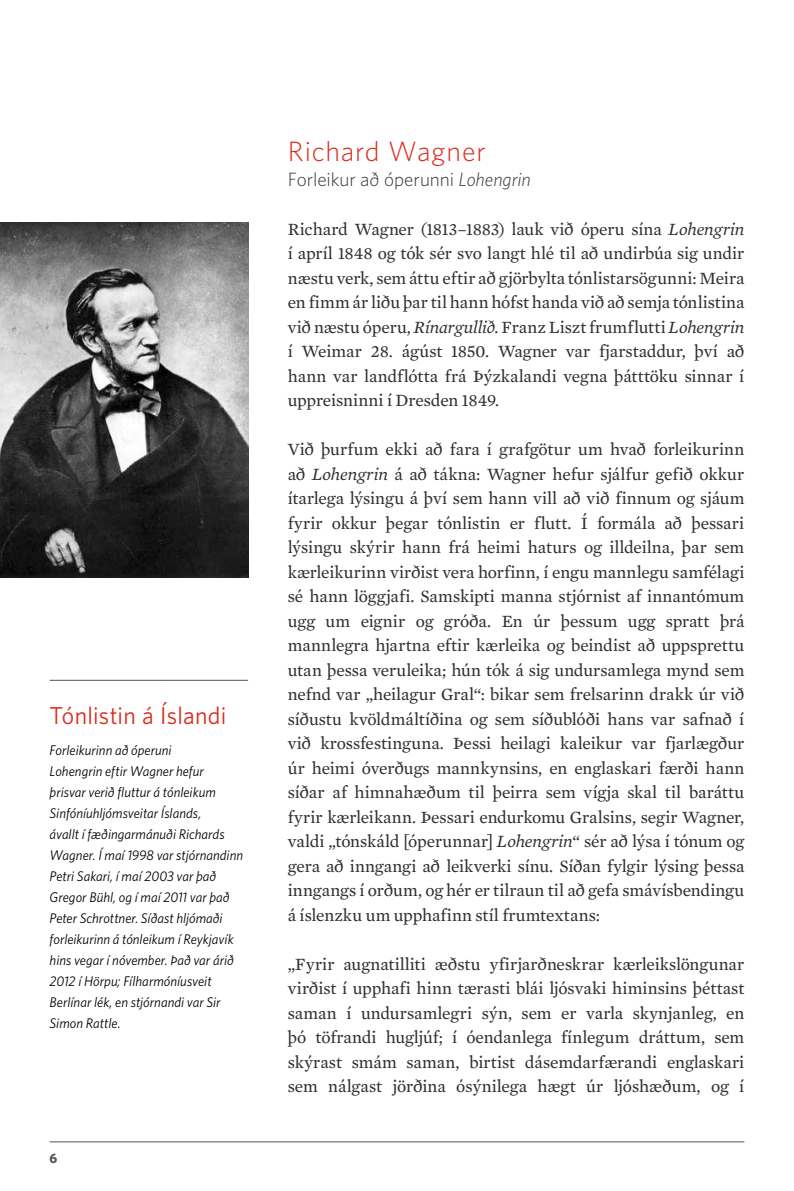
<style>
.page{position:relative;width:794px;height:1191px;background:#fff}
.page>*{position:absolute;margin:0;border:0;box-sizing:border-box;transform-origin:0 0}
.t1{font:300 28px "Whitney";letter-spacing:.03em;color:#dc291a}
.t2{font:24.5px "Whitney";letter-spacing:.01em;color:#dc291a}
.t3{font:300 19.25px "Whitney";color:#363635}
.t4{font:17.5px/24.5px "Mercury Text G2";letter-spacing:-.005em;color:#30302f;text-align:justify}
.t5{font:italic 14px/21px "Whitney";color:#000}
.t6{font:700 14px "Whitney";color:#555454}
.s1{font-style:italic}
</style>
<div class="page">
<hr style="left:50px;top:1141px;width:694px;height:1px;background:#555454">
<img style="left:0;top:223px;width:248px;height:355px">
<hr style="left:50px;top:680px;width:198px;height:1px;background:#555454">
<h2 class="t2" style="left:50px;top:701px;width:178px">Tónlistin á Íslandi</h2>
<p class="t5" style="left:50px;top:739px;width:195px">Forleikurinn að óperuni<br>Lohengrin eftir Wagner hefur þrisvar verið fluttur á tónleikum<br>Sinfóníuhljómsveitar Íslands,<br>ávallt í fæðingarmánuði Richards<br>Wagner. Í maí 1998 var stjórnandinn<br>Petri Sakari, í maí 2003 var það<br>Gregor Bühl, og í maí 2011 var það<br>Peter Schrottner. Síðast hljómaði forleikurinn á tónleikum í Reykjavík hins vegar í nóvember. Það var árið<br>2012 í Hörpu; Fílharmóníusveit<br>Berlínar lék, en stjórnandi var Sir<br>Simon Rattle.</p>
<p class="t6" style="left:50px;top:1150px;width:9px">6</p>
<h1 class="t1" style="left:288px;top:135px;width:199px">Richard Wagner</h1>
<p class="t3" style="left:288px;top:168px;width:245px">Forleikur að óperunni <span class="s1">Lohengrin</span></p>
<p class="t4" style="left:288px;top:217px;width:458px">Richard Wagner (1813–1883) lauk við óperu sína <span class="s1">Lohengrin </span>í apríl 1848 og tók sér svo langt hlé til að undirbúa sig undir næstu verk, sem áttu eftir að gjörbylta tónlistarsögunni: Meira en fimm ár liðu þar til hann hófst handa við að semja tónlistina við næstu óperu, <span class="s1">Rínargullið</span>. Franz Liszt frumflutti <span class="s1">Lohengrin </span>í Weimar 28. ágúst 1850. Wagner var fjarstaddur, því að hann var landflótta frá Þýzkalandi vegna þátttöku sinnar í uppreisninni í Dresden 1849.</p>
<p class="t4" style="left:288px;top:437px;width:458px">Við þurfum ekki að fara í grafgötur um hvað forleikurinn að <span class="s1">Lohengrin</span> á að tákna: Wagner hefur sjálfur gefið okkur ítarlega lýsingu á því sem hann vill að við finnum og sjáum fyrir okkur þegar tónlistin er flutt. Í formála að þessari lýsingu skýrir hann frá heimi haturs og illdeilna, þar sem kærleikurinn virðist vera horfinn, í engu mannlegu samfélagi sé hann löggjafi. Samskipti manna stjórnist af innantómum ugg um eignir og gróða. En úr þessum ugg spratt þrá mannlegra hjartna eftir kærleika og beindist að uppsprettu utan þessa veruleika; hún tók á sig undursamlega mynd sem nefnd var „heilagur Gral“: bikar sem frelsarinn drakk úr við síðustu kvöldmáltíðina og sem síðublóði hans var safnað í við krossfestinguna. Þessi heilagi kaleikur var fjarlægður úr heimi óverðugs mannkynsins, en englaskari færði hann síðar af himnahæðum til þeirra sem vígja skal til baráttu fyrir kærleikann. Þessari endurkomu Gralsins, segir Wagner, valdi „tónskáld [óperunnar] <span class="s1">Lohengrin</span>“ sér að lýsa í tónum og gera að inngangi að leikverki sínu. Síðan fylgir lýsing þessa inngangs í orðum, og hér er tilraun til að gefa smávísbendingu á íslenzku um upphafinn stíl frumtextans:</p>
<p class="t4" style="left:288px;top:952px;width:458px">„Fyrir augnatilliti æðstu yfirjarðneskrar kærleikslöngunar virðist í upphafi hinn tærasti blái ljósvaki himinsins þéttast saman í undursamlegri sýn, sem er varla skynjanleg, en þó töfrandi hugljúf; í óendanlega fínlegum dráttum, sem skýrast smám saman, birtist dásemdarfærandi englaskari sem nálgast jörðina ósýnilega hægt úr ljóshæðum, og í</p>
</div>
